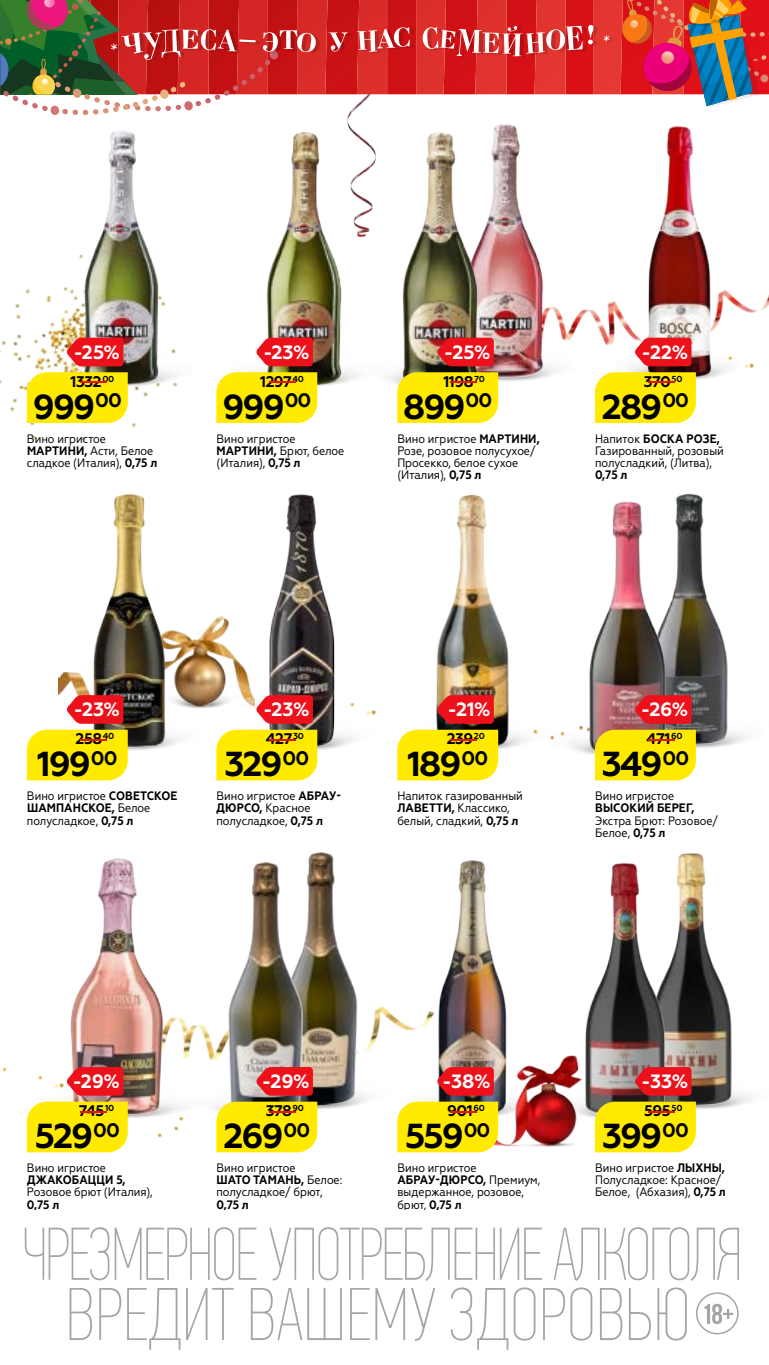
<style>
.page{position:relative;width:769px;height:1365px;background:#fff}
.page>*{position:absolute;margin:0;border:0;box-sizing:border-box;transform-origin:0 0}
.t1{font:700 34.65px "Geometria";letter-spacing:-.055em;color:#000}
.t2{font:700 19.25px "Geometria";letter-spacing:-.005em;color:#fff}
.t3{font:700 15.4px "Geometria";letter-spacing:-.03em;color:#000}
.t4{font:700 15.4px "Geometria";color:#ed111c;scale:5.5 1}
.t5{font:12.25px/12.2px "Geometria Narrow";color:#000}
.t6{font:700 12.25px "Geometria Narrow";letter-spacing:.01em;color:#000}
.t7{font:700 8.75px "Geometria";letter-spacing:-.03em;color:#000}
.s1{font-weight:700}
</style>
<div class="page">
<img style="left:747px;top:1095px;width:4px;height:7px">
<img style="left:317px;top:1104px;width:41px;height:6px">
<img style="left:317px;top:373px;width:42px;height:15px">
<img style="left:561px;top:295px;width:208px;height:50px">
<img style="left:347px;top:115px;width:29px;height:121px">
<img style="left:0;top:289px;width:159px;height:153px">
<img style="left:212px;top:616px;width:39px;height:92px">
<img style="left:498px;top:730px;width:78px;height:33px">
<img style="left:180px;top:1006px;width:222px;height:55px">
<img style="left:2px;top:1067px;width:54px;height:21px">
<img style="left:607px;top:343px;width:162px;height:26px">
<img style="left:229px;top:689px;width:147px;height:26px">
<img style="left:128px;top:1106px;width:56px;height:32px">
<img style="left:426px;top:1063px;width:170px;height:90px">
<img style="left:689px;top:853px;width:58px;height:256px">
<img style="left:497px;top:124px;width:64px;height:255px">
<img style="left:308px;top:852px;width:64px;height:252px">
<img style="left:676px;top:493px;width:72px;height:255px">
<img style="left:576px;top:498px;width:103px;height:257px">
<img style="left:219px;top:862px;width:94px;height:239px">
<img style="left:561px;top:853px;width:128px;height:269px">
<img style="left:56px;top:858px;width:124px;height:258px">
<img style="left:58px;top:494px;width:154px;height:256px">
<img style="left:436px;top:494px;width:101px;height:258px">
<img style="left:255px;top:494px;width:95px;height:256px">
<img style="left:618px;top:126px;width:122px;height:254px">
<img style="left:402px;top:860px;width:143px;height:257px">
<img style="left:386px;top:126px;width:117px;height:267px">
<img style="left:260px;top:132px;width:94px;height:252px">
<img style="left:61px;top:131px;width:117px;height:256px">
<svg style="left:635px;top:1066px;width:56px;height:29px;background:#e01b24"></svg>
<div style="left:595px;top:1101px;width:101px;height:51px;background:#ffea00"></div>
<svg style="left:635px;top:695px;width:56px;height:28px;background:#e61923"></svg>
<div style="left:595px;top:729px;width:101px;height:51px;background:#ffea00"></div>
<svg style="left:256px;top:1066px;width:57px;height:29px;background:#e7262f"></svg>
<div style="left:216px;top:1101px;width:101px;height:51px;background:#ffea00"></div>
<svg style="left:67px;top:1066px;width:56px;height:29px;background:#e9262f"></svg>
<div style="left:27px;top:1101px;width:101px;height:51px;background:#ffea00"></div>
<svg style="left:67px;top:695px;width:56px;height:28px;background:#ed252f"></svg>
<div style="left:27px;top:729px;width:101px;height:51px;background:#ffea00"></div>
<svg style="left:437px;top:695px;width:57px;height:28px;background:#e0191f"></svg>
<div style="left:397px;top:729px;width:101px;height:51px;background:#ffea00"></div>
<svg style="left:256px;top:695px;width:57px;height:28px;background:#ed2731"></svg>
<div style="left:216px;top:729px;width:101px;height:51px;background:#ffea00"></div>
<svg style="left:437px;top:337px;width:57px;height:29px;background:#e01821"></svg>
<div style="left:397px;top:372px;width:101px;height:51px;background:#ffea00"></div>
<svg style="left:67px;top:337px;width:56px;height:29px;background:#ea2329"></svg>
<div style="left:27px;top:372px;width:101px;height:51px;background:#ffea00"></div>
<svg style="left:256px;top:337px;width:57px;height:29px;background:#eb2932"></svg>
<div style="left:216px;top:372px;width:101px;height:51px;background:#ffea00"></div>
<svg style="left:635px;top:337px;width:56px;height:29px;background:#ed2832"></svg>
<div style="left:595px;top:372px;width:101px;height:51px;background:#ffea00"></div>
<svg style="left:437px;top:1066px;width:57px;height:29px;background:#df1f28"></svg>
<div style="left:397px;top:1101px;width:101px;height:51px;background:#ffea00"></div>
<svg style="left:70px;top:1287px;width:617px;height:62px"></svg>
<svg style="left:25px;top:1227px;width:714px;height:53px"></svg>
<div style="left:696px;top:1292px;width:43px;height:42px;border:1px solid #c3c2c2;border-radius:50%"></div>
<svg style="left:704px;top:1303px;width:29px;height:20px"></svg>
<svg style="left:0;top:0;width:760px;height:115px"></svg>
<h2 class="t2" style="left:73px;top:340px;width:48px">-25%</h2>
<h1 class="t1" style="left:33px;top:386px;width:91px">999<sup>00</sup></h1>
<p class="t7" style="left:102px;top:373px;width:14px">00</p>
<p class="t3" style="left:71px;top:372px;width:33px">1332</p>
<p class="t4" style="left:72px;top:372px;width:9px">-</p>
<h2 class="t2" style="left:263px;top:340px;width:48px">-23%</h2>
<h1 class="t1" style="left:222px;top:386px;width:91px">999<sup>00</sup></h1>
<p class="t7" style="left:292px;top:373px;width:13px">40</p>
<p class="t3" style="left:260px;top:372px;width:33px">1297</p>
<p class="t4" style="left:262px;top:372px;width:9px">-</p>
<h2 class="t2" style="left:444px;top:340px;width:48px">-25%</h2>
<h1 class="t1" style="left:403px;top:386px;width:91px">899<sup>00</sup></h1>
<p class="t7" style="left:474px;top:373px;width:12px">70</p>
<p class="t3" style="left:443px;top:372px;width:32px">1198</p>
<p class="t4" style="left:442px;top:372px;width:9px">-</p>
<h2 class="t2" style="left:641px;top:340px;width:48px">-22%</h2>
<h1 class="t1" style="left:602px;top:386px;width:89px">289<sup>00</sup></h1>
<p class="t3" style="left:644px;top:372px;width:40px">370<sup>50</sup></p>
<p class="t4" style="left:640px;top:372px;width:9px">-</p>
<p class="t5" style="left:27px;top:432px;width:132px">Вино игристое<br><span class="s1">МАРТИНИ,</span> Асти, Белое сладкое (Италия), <span class="s1">0,75 л</span></p>
<p class="t5" style="left:216px;top:432px;width:129px">Вино игристое<br><span class="s1">МАРТИНИ,</span> Брют, белое (Италия), <span class="s1">0,75 л</span></p>
<p class="t5" style="left:397px;top:432px;width:144px">Вино игристое <span class="s1">МАРТИНИ,<br></span>Розе, розовое полусухое/<br>Просекко, белое сухое (Италия), <span class="s1">0,75 л</span></p>
<p class="t5" style="left:595px;top:432px;width:130px">Напиток <span class="s1">БОСКА РОЗЕ,<br></span>Газированный, розовый полусладкий, (Литва),</p>
<p class="t6" style="left:595px;top:468px;width:34px">0,75 л</p>
<h2 class="t2" style="left:74px;top:697px;width:48px">-23%</h2>
<h1 class="t1" style="left:37px;top:743px;width:82px">199<sup>00</sup></h1>
<p class="t7" style="left:103px;top:731px;width:13px">40</p>
<p class="t3" style="left:76px;top:729px;width:28px">258</p>
<p class="t4" style="left:72px;top:729px;width:9px">-</p>
<h2 class="t2" style="left:263px;top:697px;width:48px">-23%</h2>
<h1 class="t1" style="left:225px;top:743px;width:86px">329<sup>00</sup></h1>
<p class="t7" style="left:293px;top:731px;width:12px">30</p>
<p class="t3" style="left:266px;top:729px;width:28px">427</p>
<p class="t4" style="left:262px;top:729px;width:9px">-</p>
<h2 class="t2" style="left:448px;top:697px;width:44px">-21%</h2>
<h1 class="t1" style="left:407px;top:743px;width:82px">189<sup>00</sup></h1>
<p class="t7" style="left:474px;top:731px;width:12px">20</p>
<p class="t3" style="left:447px;top:729px;width:28px">239</p>
<p class="t4" style="left:442px;top:729px;width:9px">-</p>
<h2 class="t2" style="left:641px;top:697px;width:48px">-26%</h2>
<h1 class="t1" style="left:602px;top:743px;width:89px">349<sup>00</sup></h1>
<p class="t7" style="left:671px;top:731px;width:13px">60</p>
<p class="t3" style="left:647px;top:729px;width:25px">471</p>
<p class="t4" style="left:640px;top:729px;width:9px">-</p>
<p class="t5" style="left:27px;top:789px;width:152px">Вино игристое <span class="s1">СОВЕТСКОЕ<br>ШАМПАНСКОЕ,</span> Белое полусладкое, <span class="s1">0,75 л</span></p>
<p class="t5" style="left:216px;top:789px;width:126px">Вино игристое <span class="s1">АБРАУ-<br>ДЮРСО,</span> Красное полусладкое, <span class="s1">0,75 л</span></p>
<p class="t5" style="left:397px;top:789px;width:127px">Напиток газированный<br><span class="s1">ЛАВЕТТИ,</span> Классико, белый, сладкий, <span class="s1">0,75 л</span></p>
<p class="t5" style="left:595px;top:789px;width:81px">Вино игристое</p>
<p class="t6" style="left:595px;top:800px;width:101px">ВЫСОКИЙ БЕРЕГ,</p>
<p class="t5" style="left:595px;top:814px;width:125px">Экстра Брют: Розовое/<br>Белое, <span class="s1">0,75 л</span></p>
<h2 class="t2" style="left:72px;top:1069px;width:49px">-29%</h2>
<h1 class="t1" style="left:35px;top:1115px;width:86px">529<sup>00</sup></h1>
<p class="t7" style="left:105px;top:1102px;width:11px">10</p>
<p class="t3" style="left:79px;top:1101px;width:27px">745</p>
<p class="t4" style="left:72px;top:1101px;width:9px">-</p>
<h2 class="t2" style="left:262px;top:1069px;width:49px">-29%</h2>
<h1 class="t1" style="left:224px;top:1115px;width:88px">269<sup>00</sup></h1>
<p class="t7" style="left:293px;top:1102px;width:13px">90</p>
<p class="t3" style="left:266px;top:1101px;width:28px">378</p>
<p class="t4" style="left:262px;top:1101px;width:9px">-</p>
<h2 class="t2" style="left:442px;top:1069px;width:49px">-38%</h2>
<h1 class="t1" style="left:405px;top:1115px;width:87px">559<sup>00</sup></h1>
<p class="t7" style="left:473px;top:1102px;width:13px">60</p>
<p class="t3" style="left:447px;top:1101px;width:27px">901</p>
<p class="t4" style="left:442px;top:1101px;width:9px">-</p>
<h2 class="t2" style="left:641px;top:1069px;width:48px">-33%</h2>
<h1 class="t1" style="left:602px;top:1115px;width:88px">399<sup>00</sup></h1>
<p class="t7" style="left:672px;top:1102px;width:12px">50</p>
<p class="t3" style="left:644px;top:1101px;width:28px">595</p>
<p class="t4" style="left:640px;top:1101px;width:9px">-</p>
<p class="t5" style="left:27px;top:1161px;width:81px">Вино игристое</p>
<p class="t6" style="left:27px;top:1172px;width:100px">ДЖАКОБАЦЦИ 5,</p>
<p class="t5" style="left:27px;top:1185px;width:127px">Розовое брют (Италия),</p>
<p class="t6" style="left:27px;top:1196px;width:34px">0,75 л</p>
<p class="t5" style="left:216px;top:1161px;width:127px">Вино игристое<br><span class="s1">ШАТО ТАМАНЬ,</span> Белое: полусладкое/ брют,</p>
<p class="t6" style="left:216px;top:1196px;width:34px">0,75 л</p>
<p class="t5" style="left:397px;top:1161px;width:144px">Вино игристое<br><span class="s1">АБРАУ-ДЮРСО,</span> Премиум, выдержанное, розовое, брют, <span class="s1">0,75 л</span></p>
<p class="t5" style="left:595px;top:1161px;width:132px">Вино игристое <span class="s1">ЛЫХНЫ,<br></span>Полусладкое: Красное/<br>Белое, (Абхазия), <span class="s1">0,75 л</span></p>
</div>
